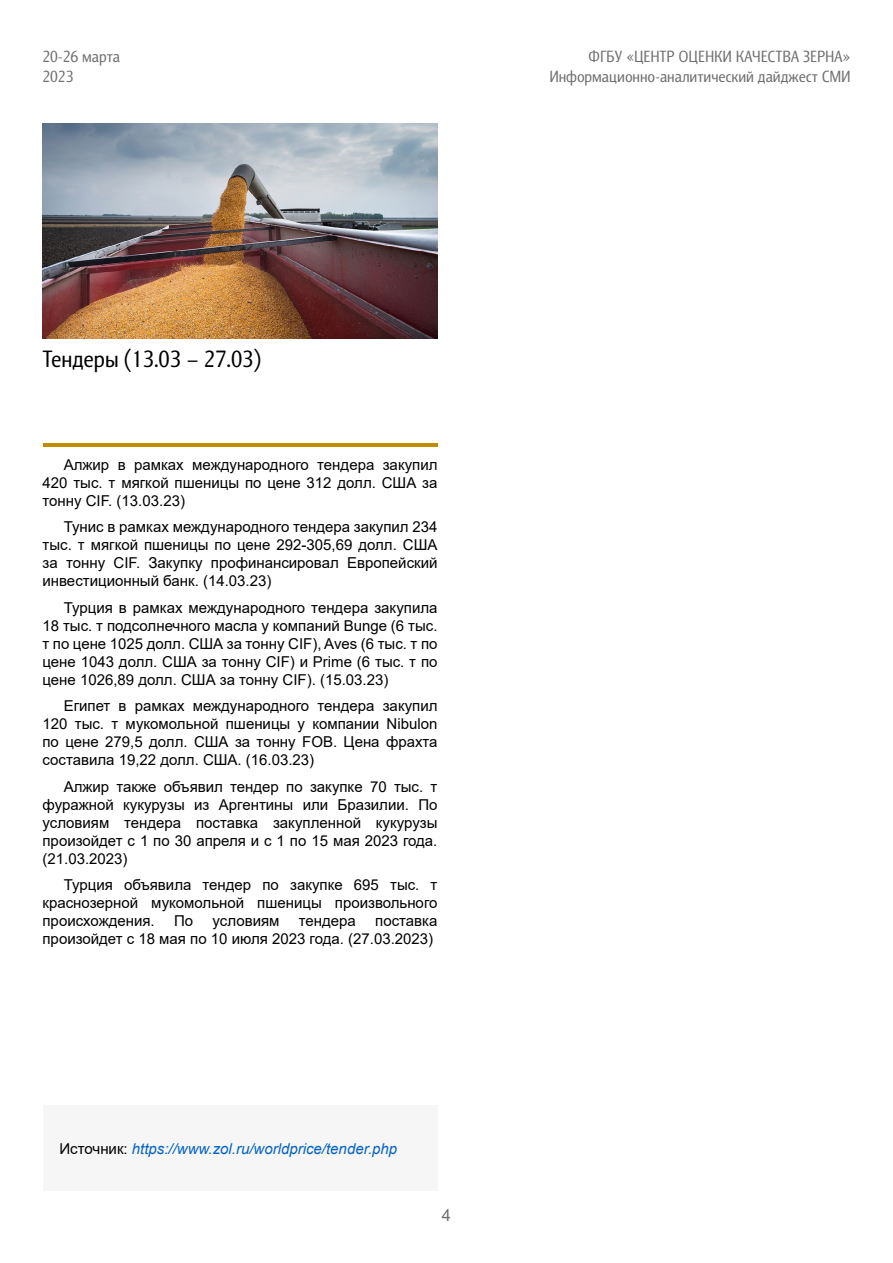
<style>
.page{position:relative;width:893px;height:1263px;background:#fff}
.page>*{position:absolute;margin:0;border:0;box-sizing:border-box;transform-origin:0 0}
.t1{font:24px "Barnaul Grotesk";color:#000}
.t2{font:16.5px/19.8px "Barnaul Grotesk";color:#706f6f;text-align:right}
.t3{font:16.5px "Arial";color:#706f6f}
.t4{font:15px/18px "Arial";color:#000;text-align:justify}
.t5{font:italic 15px "Arial";color:#0563c1}
.s1{font-style:normal;color:#000}
</style>
<div class="page">
<div style="left:43px;top:1105px;width:394px;height:86px;background:#f6f6f6"></div>
<img style="left:43px;top:123px;width:394px;height:215px">
<hr style="left:43px;top:444px;width:394px;height:3px;background:#bf8f00">
<p class="t2" style="left:43px;top:47px;width:79px;text-align:left">20-26 марта<br>2023</p>
<p class="t2" style="left:549px;top:47px;width:302px">ФГБУ «ЦЕНТР ОЦЕНКИ КАЧЕСТВА ЗЕРНА»<br>Информационно-аналитический дайджест СМИ</p>
<h1 class="t1" style="left:43px;top:345px;width:220px">Тендеры (13.03 – 27.03)</h1>
<p class="t4" style="left:43px;top:455px;width:396px;text-indent:21px">Алжир в рамках международного тендера закупил 420 тыс. т мягкой пшеницы по цене 312 долл. США за тонну CIF. (13.03.23)</p>
<p class="t4" style="left:43px;top:518px;width:396px;text-indent:21px">Тунис в рамках международного тендера закупил 234 тыс. т мягкой пшеницы по цене 292-305,69 долл. США за тонну CIF. Закупку профинансировал Европейский инвестиционный банк. (14.03.23)</p>
<p class="t4" style="left:43px;top:598px;width:396px;text-indent:21px">Турция в рамках международного тендера закупила 18 тыс. т подсолнечного масла у компаний Bunge (6 тыс. т по цене 1025 долл. США за тонну CIF), Aves (6 тыс. т по цене 1043 долл. США за тонну CIF) и Prime (6 тыс. т по цене 1026,89 долл. США за тонну CIF). (15.03.23)</p>
<p class="t4" style="left:43px;top:697px;width:396px;text-indent:21px">Египет в рамках международного тендера закупил 120 тыс. т мукомольной пшеницы у компании Nibulon по цене 279,5 долл. США за тонну FOB. Цена фрахта составила 19,22 долл. США. (16.03.23)</p>
<p class="t4" style="left:43px;top:777px;width:396px;text-indent:21px">Алжир также объявил тендер по закупке 70 тыс. т фуражной кукурузы из Аргентины или Бразилии. По условиям тендера поставка закупленной кукурузы произойдет с 1 по 30 апреля и с 1 по 15 мая 2023 года. (21.03.2023)</p>
<p class="t4" style="left:43px;top:876px;width:396px;text-indent:21px">Турция объявила тендер по закупке 695 тыс. т краснозерной мукомольной пшеницы произвольного происхождения.</p>
<p class="t4" style="left:174px;top:912px;width:21px">По</p>
<p class="t4" style="left:213px;top:912px;width:68px">условиям</p>
<p class="t4" style="left:299px;top:912px;width:59px">тендера</p>
<p class="t4" style="left:43px;top:912px;width:396px;text-align:right">поставка<br>произойдет с 18 мая по 10 июля 2023 года. (27.03.2023)</p>
<p class="t5" style="left:60px;top:1138px;width:339px"><span class="s1">Источник:</span> https://www.zol.ru/worldprice/tender.php</p>
<p class="t3" style="left:442px;top:1204px;width:11px">4</p>
</div>
